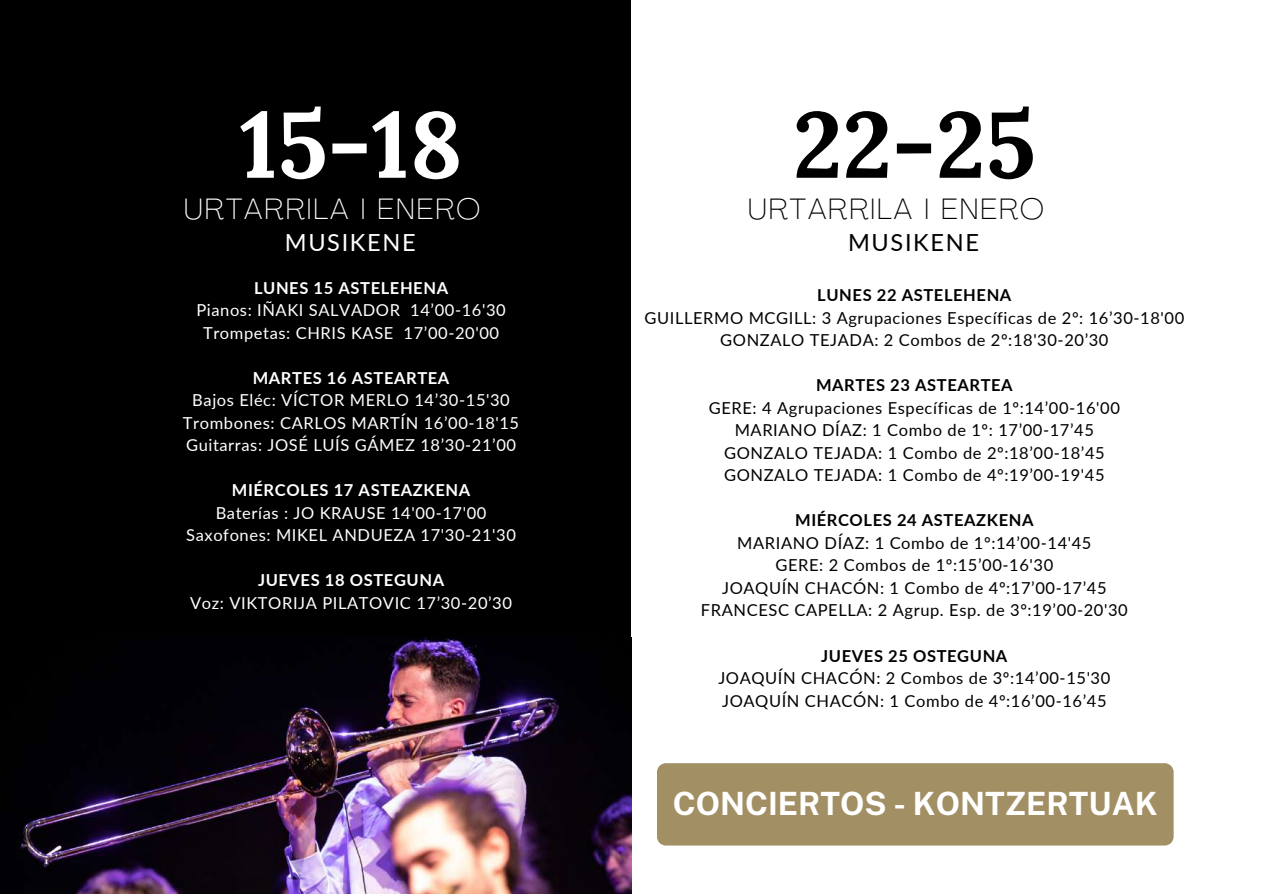
<style>
.page{position:relative;width:1263px;height:894px;background:#fff}
.page>*{position:absolute;margin:0;border:0;box-sizing:border-box;transform-origin:0 0}
.t1{font:700 93px "Lora";color:#fff}
.t2{font:700 93px "Lora";color:#000}
.t3{font:700 31.95px "Public Sans";color:#fff}
.t4{font:100 29.1px "Agrandir";letter-spacing:.07em;color:#fff}
.t5{font:100 29.1px "Agrandir";letter-spacing:.07em;color:#000}
.t6{font:23.55px "Lato";letter-spacing:.07em;color:#fff}
.t7{font:23.55px "Lato";letter-spacing:.07em;color:#000}
.t8{font:16.5px/22.5px "Lato";letter-spacing:.035em;color:#000;text-align:center}
.t9{font:16.5px/22.5px "Lato";letter-spacing:.035em;color:#fff;text-align:center}
.t10{font:700 16.5px "Lato";letter-spacing:.035em;color:#fff}
.t11{font:700 16.5px "Lato";letter-spacing:.035em;color:#000}
</style>
<div class="page">
<div style="left:0;top:0;width:1263px;height:893px;background:#000"></div>
<div style="left:631px;top:0;width:632px;height:893px;background:#fff"></div>
<img style="left:12px;top:637px;width:619px;height:256px">
<div style="left:657px;top:763px;width:517px;height:82px;background:#a38f64"></div>
<h1 class="t1" style="left:240px;top:84px;width:224px">15-18</h1>
<h3 class="t4" style="left:184px;top:197px;width:297px">URTARRILA I ENERO</h3>
<h3 class="t6" style="left:285px;top:227px;width:132px">MUSIKENE</h3>
<p class="t10" style="left:254px;top:277px;width:196px">LUNES 15 ASTELEHENA</p>
<p class="t9" style="left:196px;top:298px;width:311px">Pianos: IÑAKI SALVADOR 14’00-16'30<br>Trompetas: CHRIS KASE 17’00-20'00</p>
<p class="t10" style="left:253px;top:367px;width:198px">MARTES 16 ASTEARTEA</p>
<p class="t9" style="left:183px;top:388px;width:338px">Bajos Eléc: VÍCTOR MERLO 14’30-15'30<br>Trombones: CARLOS MARTÍN 16’00-18'15<br>Guitarras: JOSÉ LUÍS GÁMEZ 18’30-21’00</p>
<p class="t10" style="left:232px;top:480px;width:240px">MIÉRCOLES 17 ASTEAZKENA</p>
<p class="t9" style="left:186px;top:501px;width:331px">Baterías : JO KRAUSE 14'00-17'00<br>Saxofones: MIKEL ANDUEZA 17'30-21'30</p>
<p class="t10" style="left:258px;top:570px;width:188px">JUEVES 18 OSTEGUNA</p>
<p class="t9" style="left:190px;top:591px;width:323px">Voz: VIKTORIJA PILATOVIC 17’30-20’30</p>
<h1 class="t2" style="left:793px;top:84px;width:244px">22-25</h1>
<h3 class="t5" style="left:748px;top:197px;width:297px">URTARRILA I ENERO</h3>
<h3 class="t7" style="left:848px;top:227px;width:132px">MUSIKENE</h3>
<p class="t11" style="left:817px;top:285px;width:196px">LUNES 22 ASTELEHENA</p>
<p class="t8" style="left:644px;top:306px;width:541px">GUILLERMO MCGILL: 3 Agrupaciones Específicas de 2º: 16’30-18'00<br>GONZALO TEJADA: 2 Combos de 2º:18'30-20’30</p>
<p class="t11" style="left:816px;top:375px;width:198px">MARTES 23 ASTEARTEA</p>
<p class="t8" style="left:709px;top:396px;width:413px">GERE: 4 Agrupaciones Específicas de 1º:14’00-16'00<br>MARIANO DÍAZ: 1 Combo de 1º: 17’00-17’45<br>GONZALO TEJADA: 1 Combo de 2º:18’00-18’45<br>GONZALO TEJADA: 1 Combo de 4º:19’00-19'45</p>
<p class="t11" style="left:795px;top:510px;width:240px">MIÉRCOLES 24 ASTEAZKENA</p>
<p class="t8" style="left:701px;top:531px;width:428px">MARIANO DÍAZ: 1 Combo de 1º:14’00-14'45<br>GERE: 2 Combos de 1º:15’00-16'30<br>JOAQUÍN CHACÓN: 1 Combo de 4º:17’00-17’45<br>FRANCESC CAPELLA: 2 Agrup. Esp. de 3º:19’00-20'30</p>
<p class="t11" style="left:821px;top:645px;width:188px">JUEVES 25 OSTEGUNA</p>
<p class="t8" style="left:718px;top:666px;width:393px;text-align:left">JOAQUÍN CHACÓN: 2 Combos de 3º:14’00-15'30<br>JOAQUÍN CHACÓN: 1 Combo de 4º:16’00-16’45</p>
<h2 class="t3" style="left:673px;top:784px;width:487px">CONCIERTOS - KONTZERTUAK</h2>
</div>
